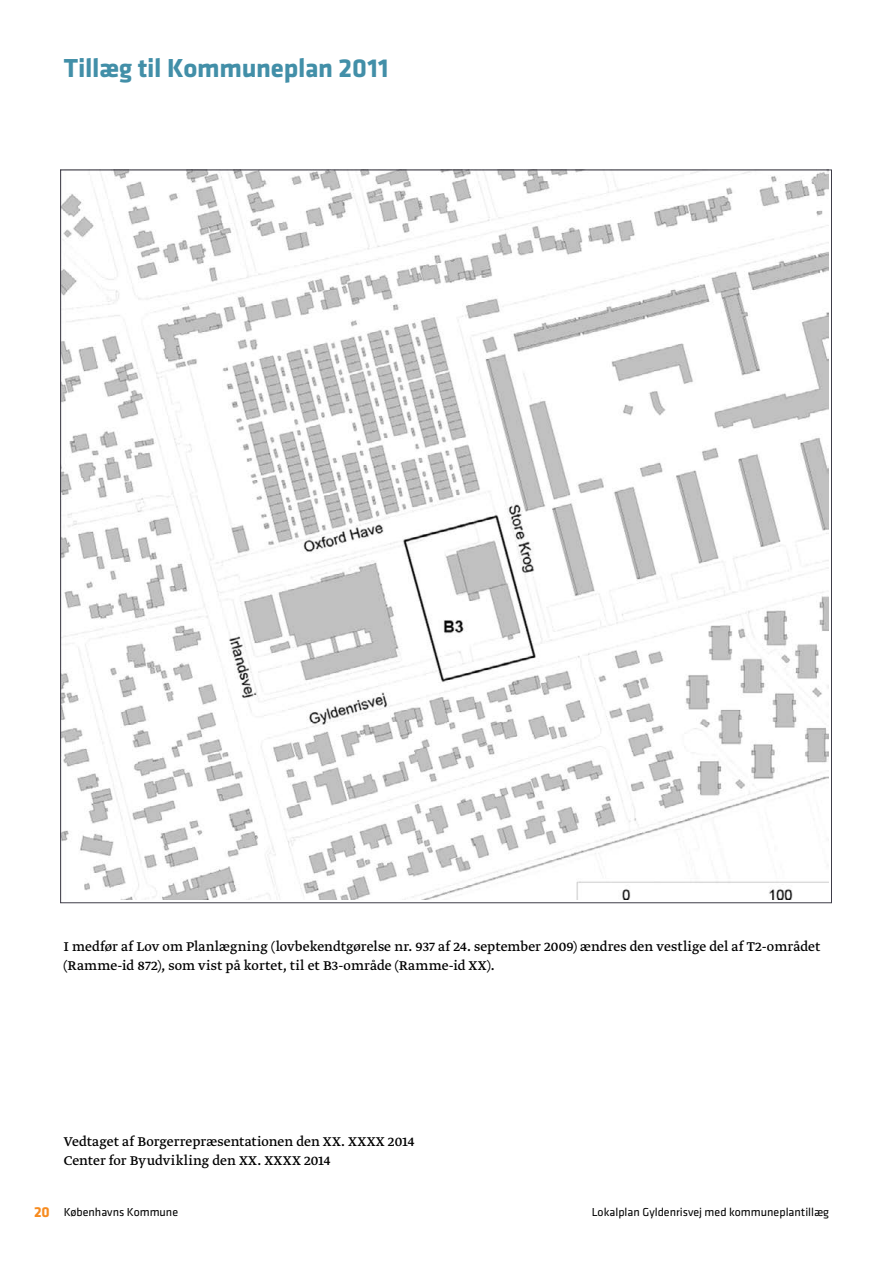
<style>
.page{position:relative;width:893px;height:1263px;background:#fff}
.page>*{position:absolute;margin:0;border:0;box-sizing:border-box;transform-origin:0 0}
.t1{font:700 27px "Klavika";letter-spacing:-.01em;color:#428fa8}
.t2{font:15px/19.5px "Greta Text";color:#000}
.t3{font:12px "Klavika";color:#000}
.s1{font-weight:700;font-size:15px;color:#f78b1f}
</style>
<div class="page">
<img style="left:62px;top:172px;width:767px;height:727px">
<h1 class="t1" style="left:64px;top:58px;width:327px">Tillæg til Kommuneplan 2011</h1>
<p class="t2" style="left:64px;top:937px;width:758px">I medfør af Lov om Planlægning (lovbekendtgørelse nr. 937 af 24. september 2009) ændres den vestlige del af T2-området (Ramme-id 872), som vist på kortet, til et B3-område (Ramme-id XX).</p>
<p class="t2" style="left:64px;top:1132px;width:352px">Vedtaget af Borgerrepræsentationen den XX. XXXX 2014<br>Center for Byudvikling den XX. XXXX 2014</p>
<p class="t3" style="left:34px;top:1206px;width:146px"><span class="s1">20</span> Københavns Kommune</p>
<p class="t3" style="left:592px;top:1206px;width:239px">Lokalplan Gyldenrisvej med kommuneplantillæg</p>
</div>
